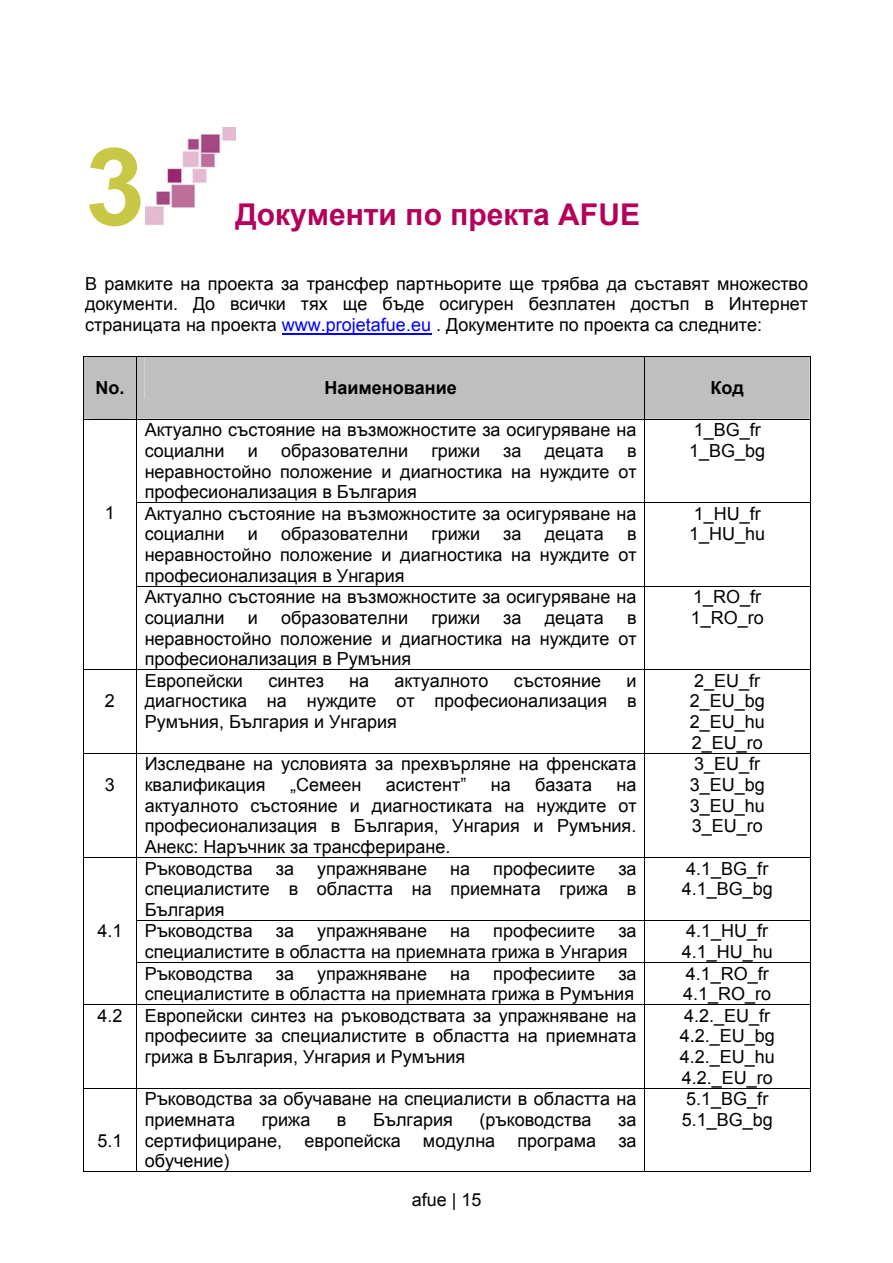
<style>
.page{position:relative;width:893px;height:1263px;background:#fff}
.page>*{position:absolute;margin:0;border:0;box-sizing:border-box;transform-origin:0 0}
.t1{font:700 108px "Arial";color:#c8c846}
.t2{font:700 30px "Arial";color:#b4005a}
.t3{font:18px/20.7px "Arial";color:#000}
.t4{font:700 18px "Arial";color:#000}
.s1{color:#00f}
</style>
<div class="page">
<img style="left:145px;top:128px;width:91px;height:97px">
<hr style="left:282px;top:333px;width:149px;height:1px;background:#00f">
<div style="left:83px;top:356px;width:727px;height:63px;background:#bfbfbf"></div>
<hr style="left:83px;top:357px;width:1px;height:62px;background:#000">
<hr style="left:136px;top:357px;width:1px;height:62px;background:#000">
<hr style="left:644px;top:357px;width:1px;height:62px;background:#000">
<hr style="left:809px;top:357px;width:1px;height:62px;background:#000">
<hr style="left:83px;top:419px;width:727px;height:1px;background:#000">
<hr style="left:83px;top:419px;width:1px;height:83px;background:#000">
<hr style="left:136px;top:419px;width:1px;height:83px;background:#000">
<hr style="left:644px;top:419px;width:1px;height:83px;background:#000">
<hr style="left:809px;top:419px;width:1px;height:83px;background:#000">
<hr style="left:136px;top:502px;width:674px;height:1px;background:#000">
<hr style="left:83px;top:503px;width:1px;height:83px;background:#000">
<hr style="left:136px;top:503px;width:1px;height:83px;background:#000">
<hr style="left:644px;top:503px;width:1px;height:83px;background:#000">
<hr style="left:809px;top:503px;width:1px;height:83px;background:#000">
<hr style="left:136px;top:586px;width:674px;height:1px;background:#000">
<hr style="left:83px;top:587px;width:1px;height:82px;background:#000">
<hr style="left:136px;top:587px;width:1px;height:82px;background:#000">
<hr style="left:644px;top:587px;width:1px;height:82px;background:#000">
<hr style="left:809px;top:587px;width:1px;height:82px;background:#000">
<hr style="left:83px;top:669px;width:727px;height:1px;background:#000">
<hr style="left:83px;top:670px;width:1px;height:83px;background:#000">
<hr style="left:136px;top:670px;width:1px;height:83px;background:#000">
<hr style="left:644px;top:670px;width:1px;height:83px;background:#000">
<hr style="left:809px;top:670px;width:1px;height:83px;background:#000">
<hr style="left:83px;top:753px;width:727px;height:1px;background:#000">
<hr style="left:83px;top:754px;width:1px;height:103px;background:#000">
<hr style="left:136px;top:754px;width:1px;height:103px;background:#000">
<hr style="left:644px;top:754px;width:1px;height:103px;background:#000">
<hr style="left:809px;top:754px;width:1px;height:103px;background:#000">
<hr style="left:83px;top:857px;width:727px;height:1px;background:#000">
<hr style="left:83px;top:858px;width:1px;height:62px;background:#000">
<hr style="left:136px;top:858px;width:1px;height:62px;background:#000">
<hr style="left:644px;top:858px;width:1px;height:62px;background:#000">
<hr style="left:809px;top:858px;width:1px;height:62px;background:#000">
<hr style="left:136px;top:920px;width:674px;height:1px;background:#000">
<hr style="left:83px;top:921px;width:1px;height:41px;background:#000">
<hr style="left:136px;top:921px;width:1px;height:41px;background:#000">
<hr style="left:644px;top:921px;width:1px;height:41px;background:#000">
<hr style="left:809px;top:921px;width:1px;height:41px;background:#000">
<hr style="left:136px;top:962px;width:674px;height:1px;background:#000">
<hr style="left:83px;top:963px;width:1px;height:41px;background:#000">
<hr style="left:136px;top:963px;width:1px;height:41px;background:#000">
<hr style="left:644px;top:963px;width:1px;height:41px;background:#000">
<hr style="left:809px;top:963px;width:1px;height:41px;background:#000">
<hr style="left:83px;top:1004px;width:727px;height:1px;background:#000">
<hr style="left:83px;top:1005px;width:1px;height:83px;background:#000">
<hr style="left:136px;top:1005px;width:1px;height:83px;background:#000">
<hr style="left:644px;top:1005px;width:1px;height:83px;background:#000">
<hr style="left:809px;top:1005px;width:1px;height:83px;background:#000">
<hr style="left:83px;top:1088px;width:727px;height:1px;background:#000">
<hr style="left:83px;top:1089px;width:1px;height:83px;background:#000">
<hr style="left:83px;top:1171px;width:53px;height:1px;background:#000">
<hr style="left:136px;top:1089px;width:1px;height:83px;background:#000">
<hr style="left:137px;top:1171px;width:507px;height:1px;background:#000">
<hr style="left:644px;top:1089px;width:1px;height:83px;background:#000">
<hr style="left:645px;top:1171px;width:164px;height:1px;background:#000">
<hr style="left:809px;top:1089px;width:1px;height:83px;background:#000">
<h1 class="t1" style="left:85px;top:127px;width:62px">3</h1>
<h2 class="t2" style="left:235px;top:198px;width:406px">Документи по пректа AFUE</h2>
<p class="t3" style="left:85px;top:273px;width:724px;text-align:justify">В рамките на проекта за трансфер партньорите ще трябва да съставят множество документи. До всички тях ще бъде осигурен безплатен достъп в Интернет страницата на проекта <span class="s1">www.projetafue.eu</span> . Документите по проекта са следните:</p>
<p class="t4" style="left:95px;top:378px;width:31px">No.</p>
<p class="t4" style="left:324px;top:378px;width:134px">Наименование</p>
<p class="t4" style="left:710px;top:378px;width:35px">Код</p>
<p class="t3" style="left:145px;top:420px;width:493px">Актуално състояние на възможностите за осигуряване на социални</p>
<p class="t3" style="left:689px;top:420px;width:77px">1_BG_fr<br>1_BG_bg</p>
<p class="t3" style="left:248px;top:440px;width:12px">и</p>
<p class="t3" style="left:281px;top:440px;width:128px">образователни</p>
<p class="t3" style="left:431px;top:440px;width:50px">грижи</p>
<p class="t3" style="left:503px;top:440px;width:20px">за</p>
<p class="t3" style="left:544px;top:440px;width:61px">децата</p>
<p class="t3" style="left:145px;top:440px;width:493px;text-align:justify;text-indent:482px">в неравностойно положение и диагностика на нуждите от професионализация в България</p>
<p class="t3" style="left:105px;top:502px;width:12px">1</p>
<p class="t3" style="left:145px;top:503px;width:493px">Актуално състояние на възможностите за осигуряване на социални</p>
<p class="t3" style="left:248px;top:524px;width:12px">и</p>
<p class="t3" style="left:281px;top:524px;width:128px">образователни</p>
<p class="t3" style="left:431px;top:524px;width:50px">грижи</p>
<p class="t3" style="left:503px;top:524px;width:20px">за</p>
<p class="t3" style="left:544px;top:524px;width:61px">децата</p>
<p class="t3" style="left:145px;top:524px;width:493px;text-align:justify;text-indent:482px">в неравностойно положение и диагностика на нуждите от професионализация в Унгария</p>
<p class="t3" style="left:689px;top:503px;width:77px">1_HU_fr<br>1_HU_hu</p>
<p class="t3" style="left:145px;top:587px;width:493px">Актуално състояние на възможностите за осигуряване на социални</p>
<p class="t3" style="left:248px;top:607px;width:12px">и</p>
<p class="t3" style="left:281px;top:607px;width:128px">образователни</p>
<p class="t3" style="left:431px;top:607px;width:50px">грижи</p>
<p class="t3" style="left:503px;top:607px;width:20px">за</p>
<p class="t3" style="left:544px;top:607px;width:61px">децата</p>
<p class="t3" style="left:145px;top:607px;width:493px;text-align:justify;text-indent:482px">в неравностойно положение и диагностика на нуждите от професионализация в Румъния</p>
<p class="t3" style="left:690px;top:587px;width:74px">1_RO_fr<br>1_RO_ro</p>
<p class="t3" style="left:105px;top:691px;width:12px">2</p>
<p class="t3" style="left:145px;top:670px;width:493px;text-align:justify;text-indent:481px">и диагностика на нуждите от професионализация в Румъния, България и Унгария</p>
<p class="t3" style="left:689px;top:670px;width:76px">2_EU_fr<br>2_EU_bg<br>2_EU_hu<br>2_EU_ro</p>
<p class="t3" style="left:145px;top:670px;width:100px">Европейски</p>
<p class="t3" style="left:268px;top:670px;width:57px">синтез</p>
<p class="t3" style="left:349px;top:670px;width:21px">на</p>
<p class="t3" style="left:394px;top:670px;width:95px">актуалното</p>
<p class="t3" style="left:514px;top:670px;width:89px">състояние</p>
<p class="t3" style="left:105px;top:774px;width:12px">3</p>
<p class="t3" style="left:145px;top:754px;width:493px">Изследване на условията за прехвърляне на френската квалификация</p>
<p class="t3" style="left:290px;top:774px;width:73px">„Семеен</p>
<p class="t3" style="left:386px;top:774px;width:82px">асистент”</p>
<p class="t3" style="left:491px;top:774px;width:21px">на</p>
<p class="t3" style="left:535px;top:774px;width:58px">базата</p>
<p class="t3" style="left:145px;top:774px;width:493px;text-align:justify;text-indent:472px">на актуалното състояние и диагностиката на нуждите от професионализация в България, Унгария и Румъния.<br>Анекс: Наръчник за трансфериране.</p>
<p class="t3" style="left:689px;top:754px;width:76px">3_EU_fr<br>3_EU_bg<br>3_EU_hu<br>3_EU_ro</p>
<p class="t3" style="left:97px;top:920px;width:27px">4.1</p>
<p class="t3" style="left:145px;top:858px;width:493px;text-align:justify;text-indent:473px">за специалистите в областта на приемната грижа в България</p>
<p class="t3" style="left:681px;top:858px;width:93px">4.1_BG_fr<br>4.1_BG_bg</p>
<p class="t3" style="left:145px;top:921px;width:109px">Ръководства</p>
<p class="t3" style="left:276px;top:921px;width:20px">за</p>
<p class="t3" style="left:317px;top:921px;width:111px">упражняване</p>
<p class="t3" style="left:450px;top:921px;width:21px">на</p>
<p class="t3" style="left:493px;top:921px;width:103px">професиите</p>
<p class="t3" style="left:145px;top:858px;width:109px">Ръководства</p>
<p class="t3" style="left:276px;top:858px;width:20px">за</p>
<p class="t3" style="left:317px;top:858px;width:111px">упражняване</p>
<p class="t3" style="left:450px;top:858px;width:21px">на</p>
<p class="t3" style="left:493px;top:858px;width:103px">професиите</p>
<p class="t3" style="left:145px;top:921px;width:493px;text-indent:473px">за специалистите в областта на приемната грижа в Унгария</p>
<p class="t3" style="left:681px;top:921px;width:93px">4.1_HU_fr<br>4.1_HU_hu</p>
<p class="t3" style="left:145px;top:963px;width:493px;text-align:right">за<br>специалистите в областта на приемната грижа в Румъния</p>
<p class="t3" style="left:683px;top:963px;width:90px">4.1_RO_fr<br>4.1_RO_ro</p>
<p class="t3" style="left:145px;top:1005px;width:493px;text-align:justify;text-indent:-47px">4.2 Европейски синтез на ръководствата за упражняване на професиите за специалистите в областта на приемната грижа в България, Унгария и Румъния</p>
<p class="t3" style="left:679px;top:1005px;width:97px">4.2._EU_fr<br>4.2._EU_bg<br>4.2._EU_hu<br>4.2._EU_ro</p>
<p class="t3" style="left:145px;top:963px;width:109px">Ръководства</p>
<p class="t3" style="left:276px;top:963px;width:20px">за</p>
<p class="t3" style="left:317px;top:963px;width:111px">упражняване</p>
<p class="t3" style="left:450px;top:963px;width:21px">на</p>
<p class="t3" style="left:493px;top:963px;width:103px">професиите</p>
<p class="t3" style="left:97px;top:1130px;width:27px">5.1</p>
<p class="t3" style="left:145px;top:1089px;width:493px">Ръководства за обучаване на специалисти в областта на приемната</p>
<p class="t3" style="left:262px;top:1109px;width:50px">грижа</p>
<p class="t3" style="left:337px;top:1109px;width:11px">в</p>
<p class="t3" style="left:373px;top:1109px;width:81px">България</p>
<p class="t3" style="left:479px;top:1109px;width:113px">(ръководства</p>
<p class="t3" style="left:145px;top:1109px;width:493px;text-align:justify;text-indent:473px">за сертифициране, европейска модулна програма за обучение)</p>
<p class="t3" style="left:412px;top:1189px;width:71px">afue | 15</p>
<p class="t3" style="left:681px;top:1089px;width:93px">5.1_BG_fr<br>5.1_BG_bg</p>
</div>
